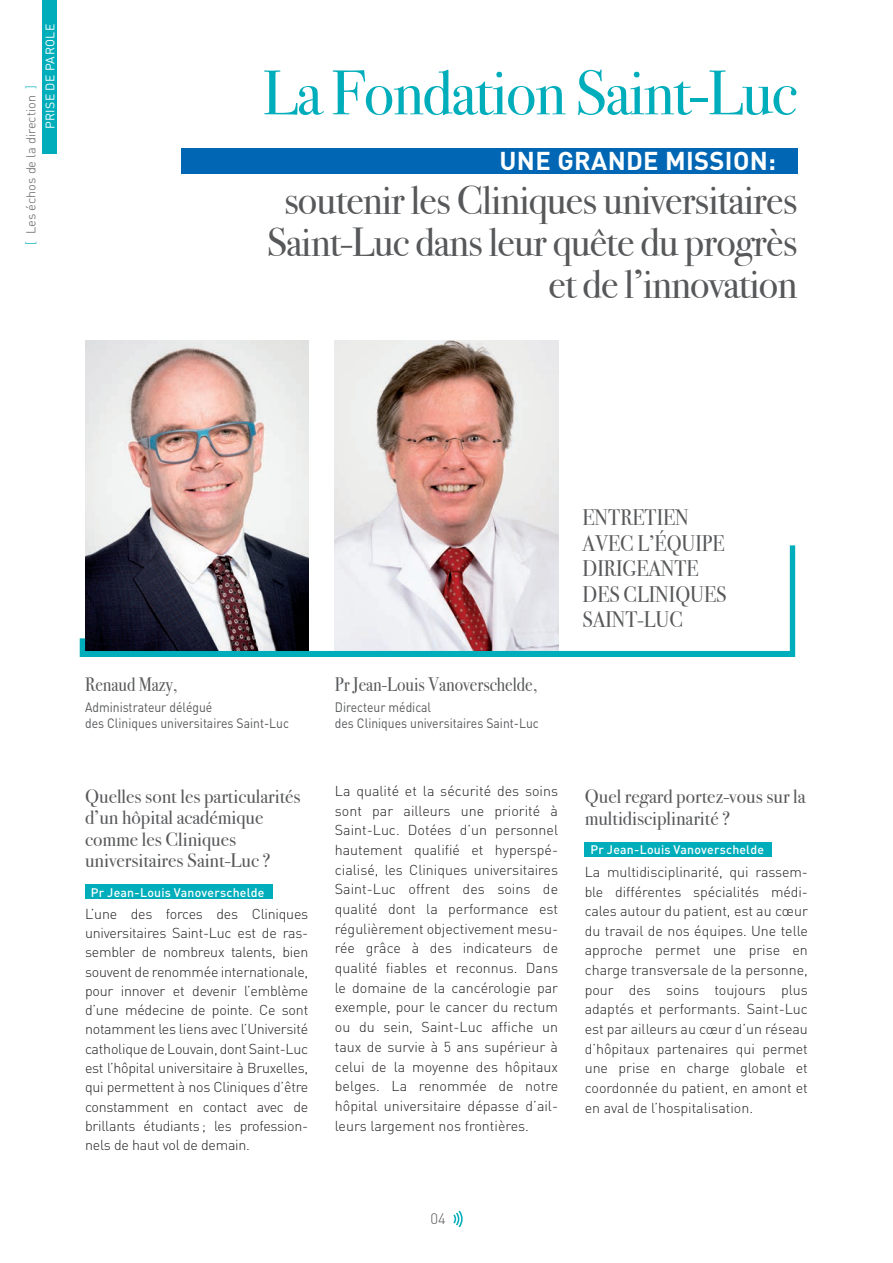
<style>
.page{position:relative;width:893px;height:1263px;background:#fff}
.page>*{position:absolute;margin:0;border:0;box-sizing:border-box;transform-origin:0 0}
.t1{font:63px "Bodoni Svty Two OSITCTT";letter-spacing:-.02em;color:#00adbb}
.t2{font:40.5px/42px "Bodoni Svty Two OSITCTT";letter-spacing:-.02em;color:#57585a;text-align:right}
.t3{font:700 25.5px "DIN";letter-spacing:.01em;color:#fff}
.t4{font:22.5px/25.5px "Bodoni Svty Two OSITCTT";color:#57585a;scale:.92 1}
.t5{font:19.5px/21.6px "Bodoni Svty Two ITCTT";color:#57585a}
.t6{font:19.5px "Bodoni Svty Two OSITCTT";color:#57585a;scale:.9 1}
.t7{font:300 15px "DIN";color:#57585a}
.t8{font:300 14.25px/19.6px "DIN";color:#231f20}
.t9{font:13.5px/16.2px "DIN";color:#57585a;scale:.9 1}
.t10{font:300 12.75px "DIN";color:#57585a}
.t11{font:500 12.3px "DIN";letter-spacing:.015em;color:#fff}
.t12{font:12.3px "DIN";letter-spacing:.03em;color:#fff}
.s1{color:#00adbb}
</style>
<div class="page">
<img style="left:85px;top:340px;width:223px;height:205px">
<img style="left:335px;top:340px;width:223px;height:205px">
<div style="left:85px;top:884px;width:187px;height:15px;background:#00adbb"></div>
<svg style="left:453px;top:1211px;width:10px;height:16px"></svg>
<div style="left:43px;top:0;width:14px;height:153px;background:#00adbb"></div>
<div style="left:181px;top:148px;width:616px;height:26px;background:#0166b3"></div>
<div style="left:585px;top:842px;width:187px;height:15px;background:#00adbb"></div>
<svg style="left:80px;top:545px;width:715px;height:112px"></svg>
<p class="t10" style="left:23px;top:245px;width:161px;rotate:-90deg"><span class="s1">[</span> Les échos de la direction <span class="s1">]</span></p>
<p class="t12" style="left:42px;top:129px;width:107px;rotate:-90deg">PRISE DE PAROLE</p>
<h1 class="t1" style="left:262px;top:55px;width:536px">La Fondation Saint-Luc</h1>
<h3 class="t3" style="left:500px;top:144px;width:278px">UNE GRANDE MISSION:</h3>
<h2 class="t2" style="left:267px;top:179px;width:532px">soutenir les Cliniques universitaires<br>Saint-Luc dans leur quête du progrès et de l’innovation</h2>
<h3 class="t6" style="left:85px;top:673px;width:104px">Renaud Mazy,</h3>
<p class="t9" style="left:85px;top:699px;width:228px">Administrateur délégué<br>des Cliniques universitaires Saint-Luc</p>
<h3 class="t5" style="left:85px;top:783px;width:217px">Quelles sont les particularités d’un hôpital académique comme les Cliniques universitaires Saint-Luc ?</h3>
<p class="t11" style="left:91px;top:884px;width:175px">Pr Jean-Louis Vanoverschelde</p>
<p class="t8" style="left:85px;top:904px;width:225px;text-align:justify">L’une des forces des Cliniques universitaires Saint-Luc est de ras&shy;sembler de nombreux talents, bien souvent de renommée internationale, pour innover et devenir l’emblème d’une médecine de pointe. Ce sont notamment les liens avec l’Université catholique de Louvain, dont Saint-Luc est l’hôpital universitaire à Bruxelles, qui permettent à nos Cliniques d’être constamment en contact avec de brillants étudiants ; les profession&shy;nels de haut vol de demain.</p>
<h3 class="t6" style="left:335px;top:673px;width:227px">Pr Jean-Louis Vanoverschelde,</h3>
<p class="t9" style="left:335px;top:699px;width:228px">Directeur médical<br>des Cliniques universitaires Saint-Luc</p>
<p class="t8" style="left:335px;top:781px;width:225px">La qualité et la sécurité des soins sont par ailleurs une priorité à Saint-Luc. Dotées d’un personnel hautement qualifié et hyperspé&shy;cialisé, les Cliniques universitaires Saint-Luc offrent des soins de qualité dont la performance est régulièrement objectivement mesu&shy;rée grâce à des indicateurs de qualité fiables et reconnus. Dans le domaine de la cancérologie par exemple, pour le cancer du rectum ou du sein, Saint-Luc affiche un taux de survie à 5 ans supérieur à celui de la moyenne des hôpitaux belges. La renommée de notre hôpital universitaire dépasse d’ail&shy;leurs largement nos frontières.</p>
<h3 class="t4" style="left:583px;top:505px;width:158px">ENTRETIEN<br>AVEC L’ÉQUIPE<br>DIRIGEANTE<br>DES CLINIQUES<br>SAINT-LUC</h3>
<h3 class="t5" style="left:585px;top:783px;width:222px">Quel regard portez-vous sur la multidisciplinarité ?</h3>
<p class="t11" style="left:591px;top:842px;width:175px">Pr Jean-Louis Vanoverschelde</p>
<p class="t8" style="left:585px;top:862px;width:225px">La multidisciplinarité, qui rassem&shy;ble différentes spécialités médi-‑ cales autour du patient, est au cœur du travail de nos équipes. Une telle approche permet une prise en charge transversale de la personne, pour des soins toujours plus adaptés et performants. Saint-Luc est par ailleurs au cœur d’un réseau d’hôpitaux partenaires qui permet une prise en charge globale et coordonnée du patient, en amont et en aval de l’hospitalisation.</p>
<p class="t7" style="left:430px;top:1210px;width:17px">04</p>
</div>
